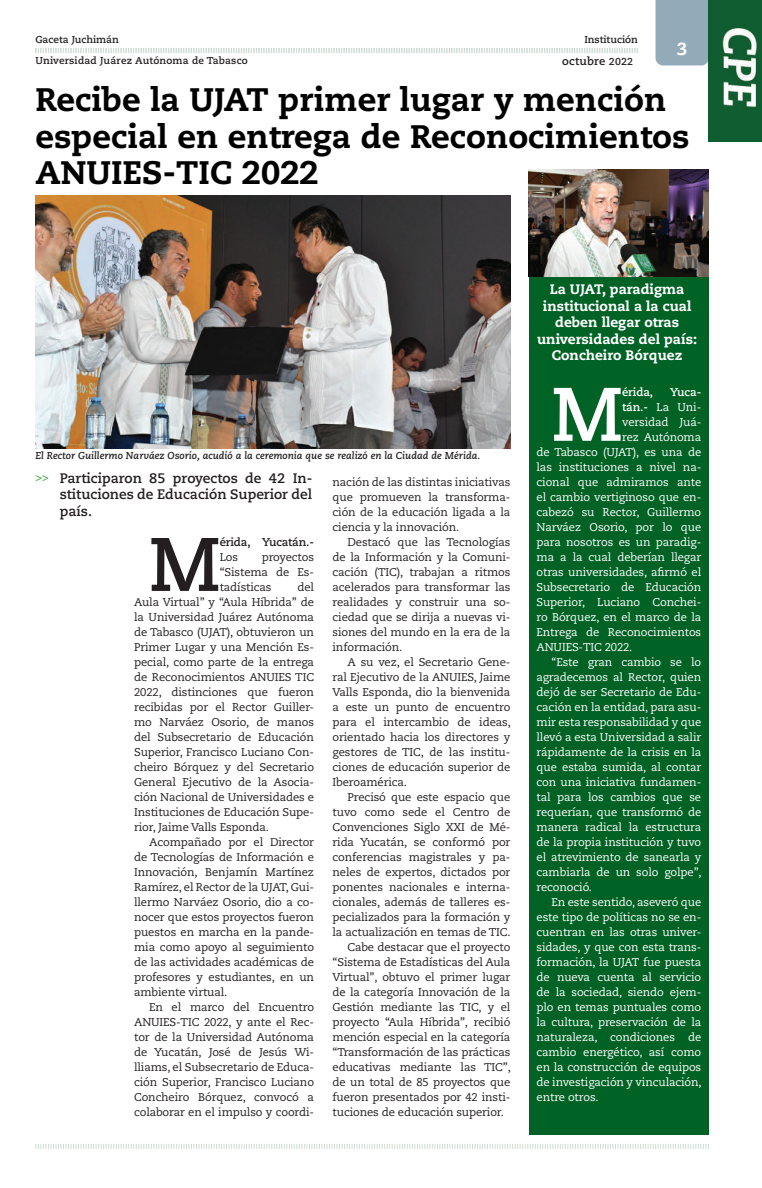
<style>
.page{position:relative;width:762px;height:1188px;background:#fff}
.page>*{position:absolute;margin:0;border:0;box-sizing:border-box;transform-origin:0 0}
.t1{font:700 75.5px "Caecilia LT Std";color:#231f20}
.t2{font:700 75.5px "Caecilia LT Std";color:#fff}
.t3{font:800 32.5px/36.2px "Caecilia LT Std";color:#000}
.t4{font:800 17.5px "Caecilia LT Std";color:#fff}
.t5{font:800 13.75px/16.5px "Caecilia LT Std";color:#fff;text-align:center}
.t6{font:700 13.75px/16.5px "Caecilia LT Std";color:#231f20;text-align:justify}
.t7{font:11.25px/15px "Caecilia LT Std";letter-spacing:-.01em;color:#231f20;text-align:justify}
.t8{font:11.25px "Caecilia LT Std";letter-spacing:-.01em;color:#fff}
.t9{font:700 11.25px "Caecilia LT Std";letter-spacing:-.01em;color:#231f20}
.t10{font:700 11.25px "Caecilia LT Std";letter-spacing:-.01em;color:#fff}
.t11{font:700 11.25px "Caecilia LT Std";letter-spacing:.02em;color:#231f20}
.t12{font:700 11.25px "Caecilia LT Std";color:#44aa42}
.t13{font:italic 700 10px "Caecilia LT Std";color:#231f20}
.t14{font:700 10px "Caecilia LT Std";letter-spacing:.02em;color:#231f20}
.t15{font:700 10px "Caecilia LT Std";color:#231f20}
.s1{font-size:10px}
.s2{font-weight:700}
</style>
<div class="page">
<svg style="left:35px;top:1144px;width:674px;height:5px"></svg>
<div style="left:655px;top:0;width:54px;height:65px;background:#93abb8"></div>
<div style="left:529px;top:195px;width:180px;height:939px;background:#006224"></div>
<img style="left:35px;top:195px;width:475px;height:254px">
<img style="left:709px;top:0;width:53px;height:142px">
<svg style="left:35px;top:48px;width:603px;height:5px"></svg>
<img style="left:529px;top:169px;width:180px;height:107px">
<p class="t15" style="left:35px;top:34px;width:85px">Gaceta Juchimán</p>
<p class="t14" style="left:35px;top:55px;width:214px">Universidad Juárez Autónoma de Tabasco</p>
<p class="t15" style="left:584px;top:34px;width:55px">Institución</p>
<p class="t11" style="left:562px;top:55px;width:72px">octubre <span class="s1">2022</span></p>
<h3 class="t4" style="left:677px;top:38px;width:12px">3</h3>
<h2 class="t3" style="left:35px;top:82px;width:655px">Recibe la UJAT primer lugar y mención especial en entrega de Reconocimientos<br>ANUIES-TIC 2022</h2>
<p class="t13" style="left:35px;top:450px;width:446px">El Rector Guillermo Narváez Osorio, acudió a la ceremonia que se realizó en la Ciudad de Mérida.</p>
<p class="t12" style="left:35px;top:470px;width:15px">&gt;&gt;</p>
<p class="t6" style="left:60px;top:470px;width:254px">Participaron 85 proyectos de 42 In&shy;stituciones de Educación Superior del país.</p>
<h1 class="t1" style="left:149px;top:520px;width:73px">M</h1>
<p class="t9" style="left:220px;top:535px;width:96px">érida, Yucatán.-</p>
<p class="t7" style="left:220px;top:549px;width:20px">Los</p>
<p class="t7" style="left:220px;top:549px;width:96px;text-indent:42px">proyectos “Sistema de Es&shy;tadísticas</p>
<p class="t7" style="left:134px;top:579px;width:181px;text-indent:163px">del Aula Virtual” y “Aula Híbrida” de la Universidad Juárez Autónoma de Tabasco (UJAT), obtuvieron un Primer Lugar y una Mención Es&shy;pecial, como parte de la entrega de Reconocimientos ANUIES TIC 2022, distinciones que fueron recibidas por el Rector Guiller&shy;mo Narváez Osorio, de manos del Subsecretario de Educación Superior, Francisco Luciano Con&shy;cheiro Bórquez y del Secretario General Ejecutivo de la Asocia&shy;ción Nacional de Universidades e Instituciones de Educación Supe&shy;rior, Jaime Valls Esponda.</p>
<p class="t7" style="left:134px;top:834px;width:181px;text-indent:15px">Acompañado por el Director de Tecnologías de Información e Innovación, Benjamín Martínez Ramírez, el Rector de la UJAT, Gui&shy;llermo Narváez Osorio, dio a co&shy;nocer que estos proyectos fueron puestos en marcha en la pande&shy;mia como apoyo al seguimiento de las actividades académicas de profesores y estudiantes, en un ambiente virtual.</p>
<p class="t7" style="left:134px;top:999px;width:181px;text-indent:15px">En el marco del Encuentro ANUIES-TIC 2022, y ante el Rec&shy;tor de la Universidad Autónoma de Yucatán, José de Jesús Wi&shy;lliams, el Subsecretario de Educa&shy;ción Superior, Francisco Luciano Concheiro Bórquez, convocó a colaborar en el impulso y coordi-</p>
<p class="t7" style="left:332px;top:474px;width:179px">nación de las distintas iniciativas que promueven la transforma&shy;ción de la educación ligada a la ciencia y la innovación.</p>
<p class="t7" style="left:332px;top:534px;width:179px;text-indent:15px">Destacó que las Tecnologías de la Información y la Comuni&shy;cación (TIC), trabajan a ritmos acelerados para transformar las realidades y construir una so&shy;ciedad que se dirija a nuevas vi&shy;siones del mundo en la era de la información.</p>
<p class="t7" style="left:332px;top:654px;width:180px;text-indent:15px">A su vez, el Secretario Gene&shy;ral Ejecutivo de la ANUIES, Jaime Valls Esponda, dio la bienvenida a este un punto de encuentro para el intercambio de ideas, orientado hacia los directores y gestores de TIC, de las institu&shy;ciones de educación superior de Iberoamérica.</p>
<p class="t7" style="left:347px;top:789px;width:164px">Precisó que este espacio que</p>
<p class="t7" style="left:332px;top:804px;width:179px">tuvo como sede el Centro de</p>
<p class="t7" style="left:332px;top:819px;width:179px">Convenciones Siglo XXI de Mé-</p>
<p class="t7" style="left:332px;top:834px;width:179px">rida Yucatán, se conformó por</p>
<p class="t7" style="left:332px;top:849px;width:179px">conferencias magistrales y pa-</p>
<p class="t7" style="left:332px;top:864px;width:179px">neles de expertos, dictados por</p>
<p class="t7" style="left:332px;top:879px;width:179px">ponentes nacionales e interna-</p>
<p class="t7" style="left:332px;top:894px;width:179px">cionales, además de talleres es-</p>
<p class="t7" style="left:332px;top:909px;width:179px">pecializados para la formación y</p>
<p class="t7" style="left:332px;top:924px;width:179px">la actualización en temas de TIC.</p>
<p class="t7" style="left:347px;top:939px;width:164px">Cabe destacar que el proyecto</p>
<p class="t7" style="left:332px;top:954px;width:179px">“Sistema de Estadísticas del Aula</p>
<p class="t7" style="left:332px;top:969px;width:179px">Virtual”, obtuvo el primer lugar</p>
<p class="t7" style="left:332px;top:984px;width:179px">de la categoría Innovación de la</p>
<p class="t7" style="left:332px;top:999px;width:179px">Gestión mediante las TIC, y el</p>
<p class="t7" style="left:332px;top:1014px;width:179px">proyecto “Aula Híbrida”, recibió</p>
<p class="t7" style="left:332px;top:1029px;width:179px">mención especial en la categoría</p>
<p class="t7" style="left:332px;top:1044px;width:179px">“Transformación de las prácticas</p>
<p class="t7" style="left:332px;top:1059px;width:180px">educativas mediante las TIC”,</p>
<p class="t7" style="left:332px;top:1074px;width:179px">de un total de 85 proyectos que</p>
<p class="t7" style="left:332px;top:1089px;width:179px">fueron presentados por 42 insti-</p>
<p class="t7" style="left:332px;top:1104px;width:173px">tuciones de educación superior.</p>
<p class="t5" style="left:537px;top:281px;width:162px">La UJAT, paradigma institucional a la cual deben llegar otras universidades del país:<br>Concheiro Bórquez</p>
<h1 class="t2" style="left:551px;top:370px;width:73px">M</h1>
<p class="t10" style="left:622px;top:385px;width:33px">érida,</p>
<p class="t10" style="left:670px;top:385px;width:33px">Yuca-</p>
<p class="t8" style="left:622px;top:400px;width:81px"><span class="s2">tán.-</span> La Uni-</p>
<p class="t8" style="left:622px;top:415px;width:81px">versidad Juá-</p>
<p class="t8" style="left:622px;top:430px;width:81px">rez Autónoma</p>
<p class="t8" style="left:536px;top:445px;width:166px">de Tabasco (UJAT), es una de</p>
<p class="t8" style="left:536px;top:460px;width:166px">las instituciones a nivel na-</p>
<p class="t8" style="left:536px;top:475px;width:166px">cional que admiramos ante</p>
<p class="t8" style="left:536px;top:490px;width:166px">el cambio vertiginoso que en-</p>
<p class="t8" style="left:536px;top:505px;width:166px">cabezó su Rector, Guillermo</p>
<p class="t8" style="left:536px;top:520px;width:166px">Narváez Osorio, por lo que</p>
<p class="t8" style="left:536px;top:535px;width:166px">para nosotros es un paradig-</p>
<p class="t8" style="left:536px;top:550px;width:166px">ma a la cual deberían llegar</p>
<p class="t8" style="left:536px;top:565px;width:166px">otras universidades, afirmó el</p>
<p class="t8" style="left:536px;top:580px;width:166px">Subsecretario de Educación</p>
<p class="t8" style="left:536px;top:595px;width:166px">Superior, Luciano Conchei-</p>
<p class="t8" style="left:536px;top:610px;width:166px">ro Bórquez, en el marco de la</p>
<p class="t8" style="left:536px;top:625px;width:166px">Entrega de Reconocimientos</p>
<p class="t8" style="left:536px;top:640px;width:97px">ANUIES-TIC 2022.</p>
<p class="t8" style="left:551px;top:655px;width:151px">“Este gran cambio se lo</p>
<p class="t8" style="left:536px;top:670px;width:166px">agradecemos al Rector, quien</p>
<p class="t8" style="left:536px;top:685px;width:166px">dejó de ser Secretario de Edu-</p>
<p class="t8" style="left:536px;top:700px;width:166px">cación en la entidad, para asu-</p>
<p class="t8" style="left:536px;top:715px;width:166px">mir esta responsabilidad y que</p>
<p class="t8" style="left:536px;top:730px;width:166px">llevó a esta Universidad a salir</p>
<p class="t8" style="left:536px;top:745px;width:166px">rápidamente de la crisis en la</p>
<p class="t8" style="left:536px;top:760px;width:166px">que estaba sumida, al contar</p>
<p class="t8" style="left:536px;top:775px;width:166px">con una iniciativa fundamen-</p>
<p class="t8" style="left:536px;top:790px;width:166px">tal para los cambios que se</p>
<p class="t8" style="left:536px;top:805px;width:166px">requerían, que transformó de</p>
<p class="t8" style="left:536px;top:820px;width:166px">manera radical la estructura</p>
<p class="t8" style="left:536px;top:835px;width:166px">de la propia institución y tuvo</p>
<p class="t8" style="left:536px;top:850px;width:166px">el atrevimiento de sanearla y</p>
<p class="t8" style="left:536px;top:865px;width:167px">cambiarla de un solo golpe”,</p>
<p class="t8" style="left:536px;top:880px;width:57px">reconoció.</p>
<p class="t8" style="left:551px;top:895px;width:151px">En este sentido, aseveró que</p>
<p class="t8" style="left:536px;top:910px;width:166px">este tipo de políticas no se en-</p>
<p class="t8" style="left:536px;top:925px;width:166px">cuentran en las otras univer-</p>
<p class="t8" style="left:536px;top:940px;width:166px">sidades, y que con esta trans-</p>
<p class="t8" style="left:536px;top:955px;width:166px">formación, la UJAT fue puesta</p>
<p class="t8" style="left:536px;top:970px;width:166px">de nueva cuenta al servicio</p>
<p class="t8" style="left:536px;top:985px;width:166px">de la sociedad, siendo ejem-</p>
<p class="t8" style="left:536px;top:1000px;width:166px">plo en temas puntuales como</p>
<p class="t8" style="left:536px;top:1015px;width:166px">la cultura, preservación de la</p>
<p class="t8" style="left:536px;top:1030px;width:166px">naturaleza, condiciones de</p>
<p class="t8" style="left:536px;top:1045px;width:166px">cambio energético, así como</p>
<p class="t8" style="left:536px;top:1060px;width:166px">en la construcción de equipos</p>
<p class="t8" style="left:536px;top:1075px;width:167px">de investigación y vinculación,</p>
<p class="t8" style="left:536px;top:1090px;width:64px">entre otros.</p>
</div>
